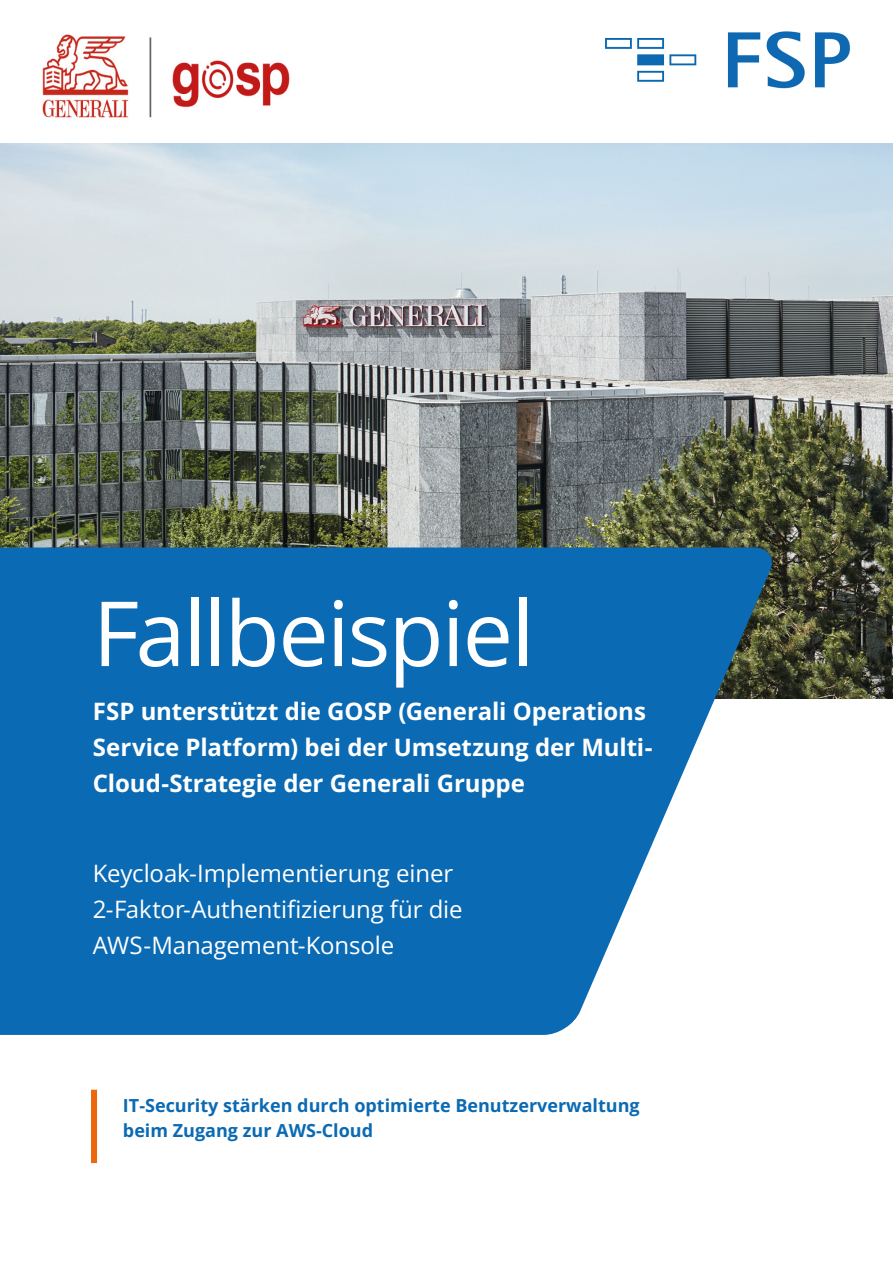
<style>
.page{position:relative;width:893px;height:1263px;background:#fff}
.page>*{position:absolute;margin:0;border:0;box-sizing:border-box;transform-origin:0 0}
.t1{font:90px "Open Sans";letter-spacing:-.02em;color:#fff}
.t2{font:700 24px/36px "Open Sans";letter-spacing:-.005em;color:#fff}
.t3{font:24px/36px "Open Sans";letter-spacing:-.005em;color:#fff}
.t4{font:700 18px/25.5px "Open Sans";color:#0a6ab3}
</style>
<div class="page">
<img style="left:0;top:144px;width:893px;height:554px">
<svg style="left:0;top:547px;width:775px;height:488px;background:#277bba"></svg>
<img style="left:606px;top:31px;width:244px;height:57px">
<div style="left:91px;top:1090px;width:6px;height:73px;background:#ec670e"></div>
<img style="left:42px;top:34px;width:248px;height:84px">
<h1 class="t1" style="left:93px;top:572px;width:443px">Fallbeispiel</h1>
<p class="t2" style="left:93px;top:693px;width:561px">FSP unterstützt die GOSP (Generali Operations<br>Service Platform) bei der Umsetzung der Multi-<br>Cloud-Strategie der Generali Gruppe</p>
<p class="t3" style="left:93px;top:855px;width:371px">Keycloak-Implementierung einer<br>2-Faktor-Authentifizierung für die<br>AWS-Management-Konsole</p>
<p class="t4" style="left:123px;top:1092px;width:518px">IT-Security stärken durch optimierte Benutzerverwaltung beim Zugang zur AWS-Cloud</p>
</div>
